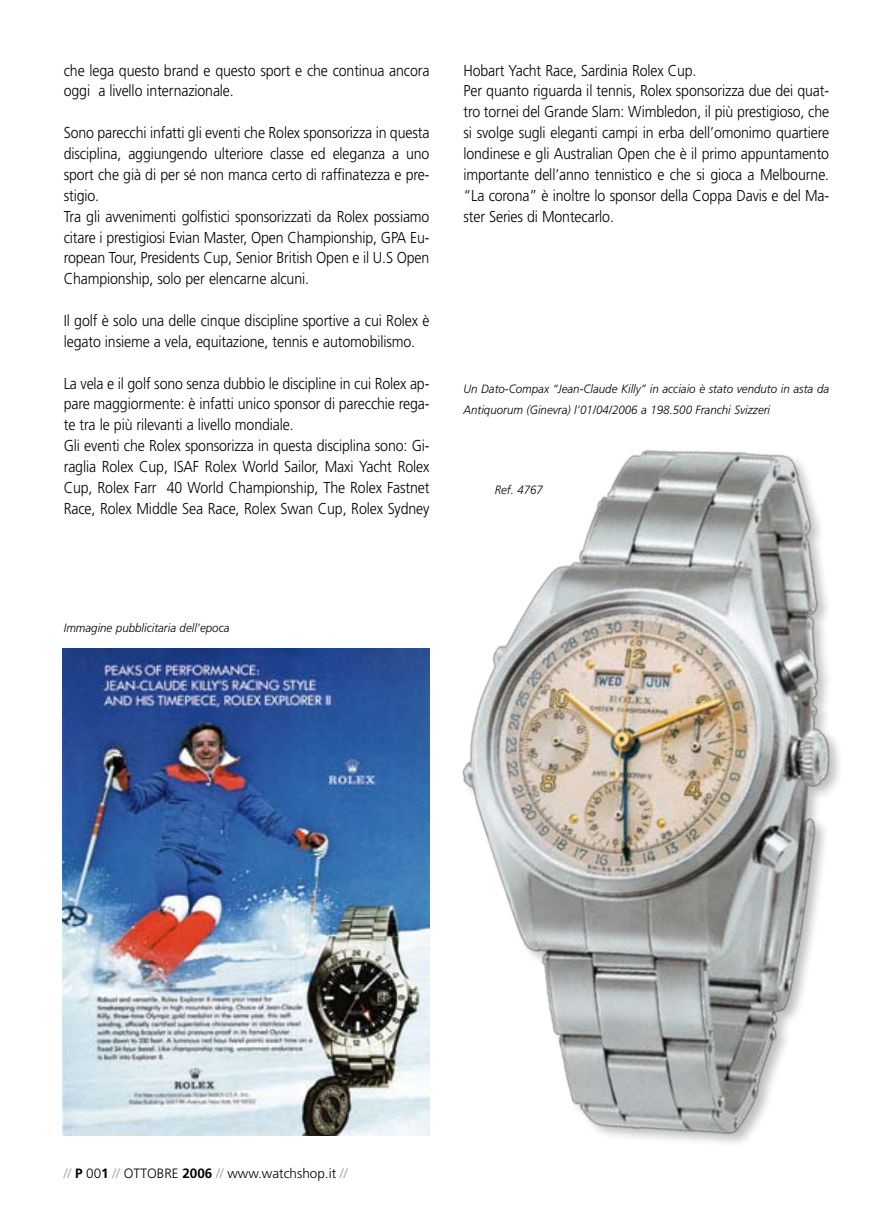
<style>
.page{position:relative;width:893px;height:1221px;background:#fff}
.page>*{position:absolute;margin:0;border:0;box-sizing:border-box;transform-origin:0 0}
.t1{font:300 15.75px/20.9px "Frutiger LT Std";letter-spacing:-.01em;color:#000;scale:.9 1}
.t2{font:300 13.5px "Frutiger LT Std";color:#000}
.t3{font:italic 300 12px/20.9px "Frutiger LT Std";color:#000;scale:.96 1}
.s1{color:#9c9d9f}
.s2{font-weight:700}
</style>
<div class="page">
<img style="left:63px;top:648px;width:365px;height:487px">
<img style="left:428px;top:449px;width:412px;height:694px">
<p class="t1" style="left:64px;top:60px;width:408px">che lega questo brand e questo sport e che continua ancora oggi a livello internazionale.</p>
<p class="t1" style="left:64px;top:123px;width:408px">Sono parecchi infatti gli eventi che Rolex sponsorizza in questa disciplina, aggiungendo ulteriore classe ed eleganza a uno sport che già di per sé non manca certo di raffinatezza e pre&shy;stigio.<br>Tra gli avvenimenti golfistici sponsorizzati da Rolex possiamo citare i prestigiosi Evian Master, Open Championship, GPA Eu&shy;ropean Tour, Presidents Cup, Senior British Open e il U.S Open Championship, solo per elencarne alcuni.</p>
<p class="t1" style="left:64px;top:310px;width:408px">Il golf è solo una delle cinque discipline sportive a cui Rolex è legato insieme a vela, equitazione, tennis e automobilismo.</p>
<p class="t1" style="left:64px;top:373px;width:408px">La vela e il golf sono senza dubbio le discipline in cui Rolex ap&shy;pare maggiormente: è infatti unico sponsor di parecchie rega&shy;te tra le più rilevanti a livello mondiale.<br>Gli eventi che Rolex sponsorizza in questa disciplina sono: Gi&shy;raglia Rolex Cup, ISAF Rolex World Sailor, Maxi Yacht Rolex Cup, Rolex Farr 40 World Championship, The Rolex Fastnet Race, Rolex Middle Sea Race, Rolex Swan Cup, Rolex Sydney</p>
<p class="t3" style="left:463px;top:379px;width:382px">Un Dato-Compax “Jean-Claude Killy” in acciaio è stato venduto in asta da<br>Antiquorum (Ginevra) l’01/04/2006 a 198.500 Franchi Svizzeri</p>
<p class="t1" style="left:463px;top:60px;width:408px">Hobart Yacht Race, Sardinia Rolex Cup.<br>Per quanto riguarda il tennis, Rolex sponsorizza due dei quat&shy;tro tornei del Grande Slam: Wimbledon, il più prestigioso, che si svolge sugli eleganti campi in erba dell’omonimo quartiere londinese e gli Australian Open che è il primo appuntamento importante dell’anno tennistico e che si gioca a Melbourne. “La corona” è inoltre lo sponsor della Coppa Davis e del Ma&shy;ster Series di Montecarlo.</p>
<p class="t3" style="left:495px;top:479px;width:52px">Ref. 4767</p>
<p class="t3" style="left:64px;top:617px;width:174px">Immagine pubblicitaria dell’epoca</p>
<p class="t2" style="left:64px;top:1165px;width:285px"><span class="s1">//</span> <span class="s2">P</span> 00<span class="s2">1</span> <span class="s1">//</span> OTTOBRE <span class="s2">2006</span> <span class="s1">//</span> www.watchshop.it <span class="s1">//</span></p>
</div>
